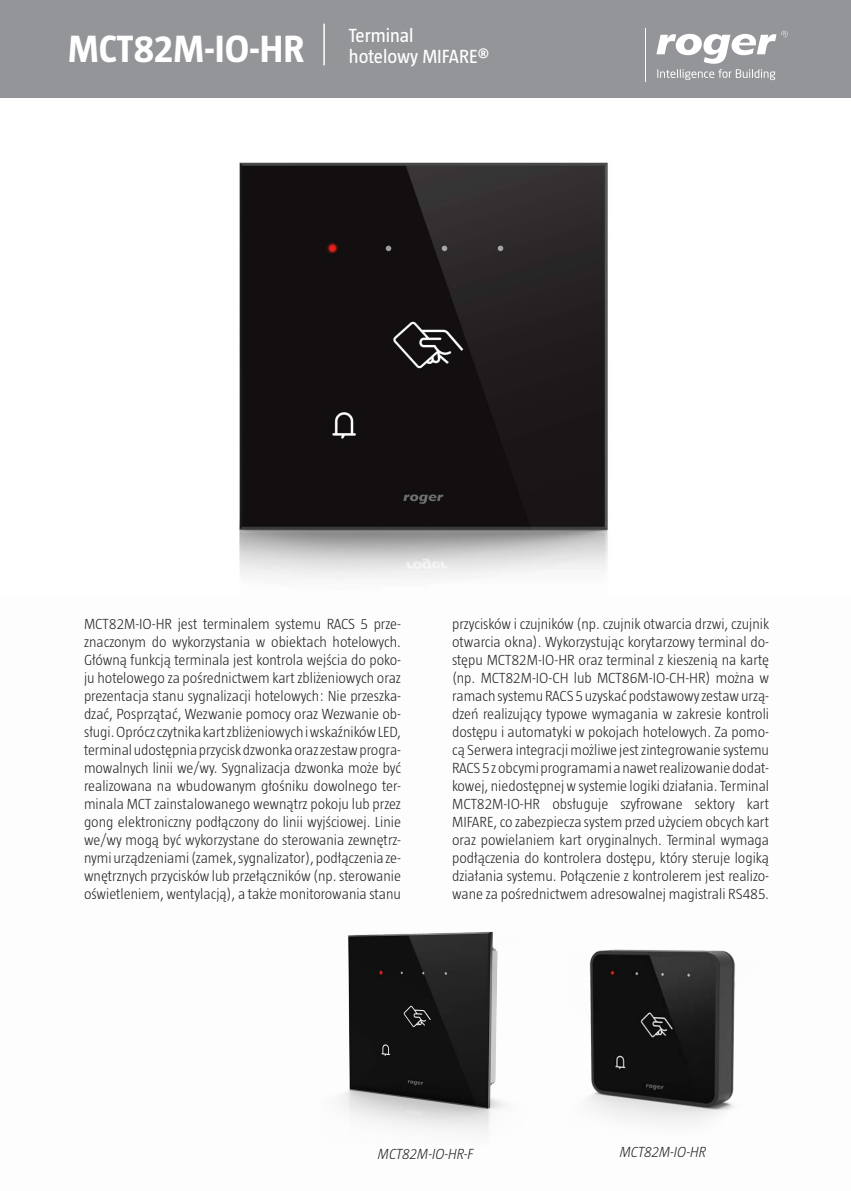
<style>
.page{position:relative;width:851px;height:1191px;background:#fff}
.page>*{position:absolute;margin:0;border:0;box-sizing:border-box;transform-origin:0 0}
.t1{font:700 39px "Taz";color:#fff}
.t2{font:19.5px/21px "Taz";color:#fff}
.t3{font:300 15px/18px "Taz";color:#231f20;text-align:justify}
.t4{font:italic 300 15px "Taz";color:#231f20}
</style>
<div class="page">
<img style="left:239px;top:162px;width:369px;height:417px">
<img style="left:341px;top:931px;width:164px;height:202px">
<img style="left:587px;top:949px;width:148px;height:175px">
<div style="left:0;top:0;width:850px;height:98px;background:#939598"></div>
<hr style="left:323px;top:24px;width:2px;height:41px;background:#fff">
<hr style="left:644px;top:28px;width:1px;height:54px;background:#fff">
<svg style="left:656px;top:31px;width:131px;height:49px"></svg>
<h1 class="t1" style="left:68px;top:27px;width:238px">MCT82M-IO-HR</h1>
<h2 class="t2" style="left:349px;top:25px;width:142px">Terminal<br>hotelowy MIFARE®</h2>
<p class="t3" style="left:84px;top:614px;width:318px">MCT82M-IO-HR jest terminalem systemu RACS 5 prze&shy;znaczonym do wykorzystania w obiektach hotelowych.<br>Główną funkcją terminala jest kontrola wejścia do poko&shy;ju hotelowego za pośrednictwem kart zbliżeniowych oraz prezentacja stanu sygnalizacji hotelowych: Nie przeszka&shy;dzać, Posprzątać, Wezwanie pomocy oraz Wezwanie ob&shy;sługi. Oprócz czytnika kart zbliżeniowych i wskaźników LED, terminal udostępnia przycisk dzwonka oraz zestaw progra&shy;mowalnych linii we/wy. Sygnalizacja dzwonka może być realizowana na wbudowanym głośniku dowolnego ter&shy;minala MCT zainstalowanego wewnątrz pokoju lub przez gong elektroniczny podłączony do linii wyjściowej. Linie we/wy mogą być wykorzystane do sterowania zewnętrz&shy;nymi urządzeniami (zamek, sygnalizator), podłączenia ze&shy;wnętrznych przycisków lub przełączników (np. sterowanie oświetleniem, wentylacją), a także monitorowania stanu</p>
<p class="t3" style="left:452px;top:614px;width:318px">przycisków i czujników (np. czujnik otwarcia drzwi, czujnik otwarcia okna). Wykorzystując korytarzowy terminal do&shy;stępu MCT82M-IO-HR oraz terminal z kieszenią na kartę (np. MCT82M-IO-CH lub MCT86M-IO-CH-HR) można w ramach systemu RACS 5 uzyskać podstawowy zestaw urzą&shy;dzeń realizujący typowe wymagania w zakresie kontroli dostępu i automatyki w pokojach hotelowych. Za pomo&shy;cą Serwera integracji możliwe jest zintegrowanie systemu RACS 5 z obcymi programami a nawet realizowanie dodat&shy;kowej, niedostępnej w systemie logiki działania. Terminal MCT82M-IO-HR obsługuje szyfrowane sektory kart MIFARE, co zabezpiecza system przed użyciem obcych kart oraz powielaniem kart oryginalnych. Terminal wymaga podłączenia do kontrolera dostępu, który steruje logiką działania systemu. Połączenie z kontrolerem jest realizo&shy;wane za pośrednictwem adresowalnej magistrali RS485.</p>
<p class="t4" style="left:378px;top:1145px;width:97px">MCT82M-IO-HR-F</p>
<p class="t4" style="left:619px;top:1143px;width:88px">MCT82M-IO-HR</p>
</div>
